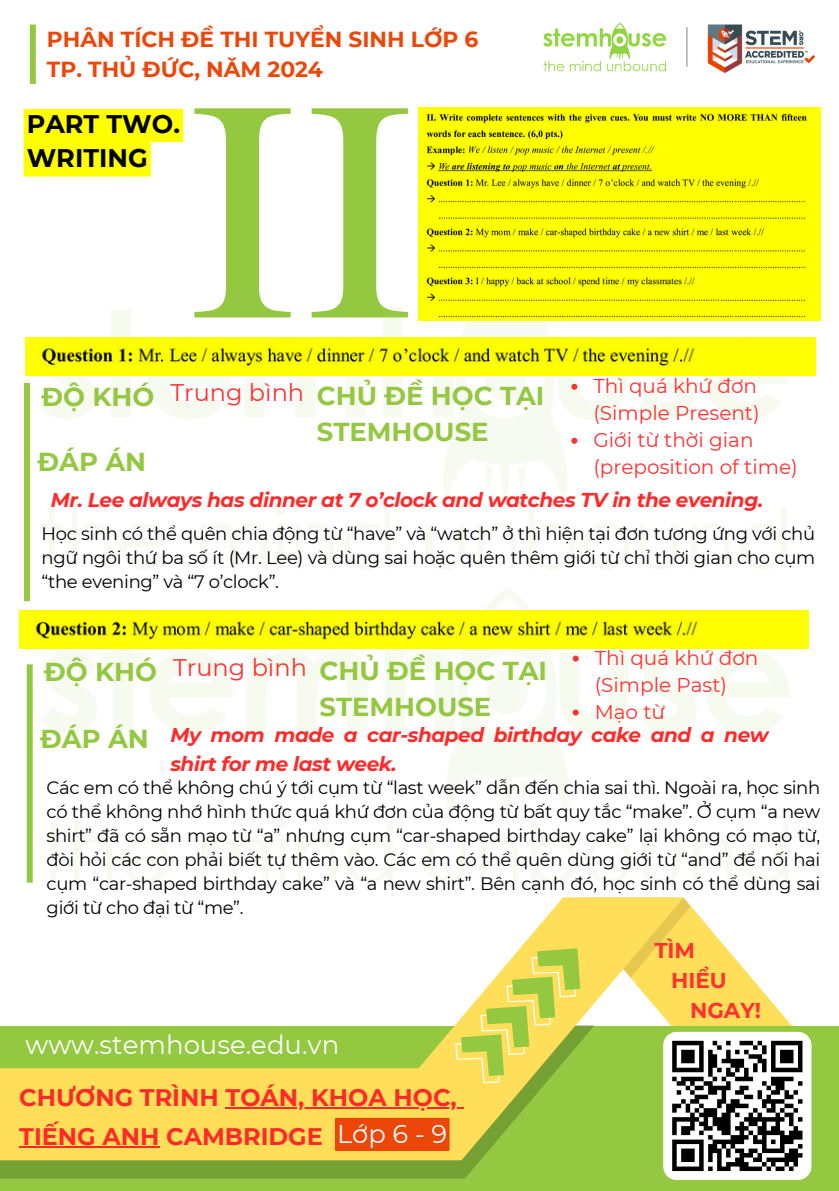
<style>
.page{position:relative;width:839px;height:1191px;background:#fff}
.page>*{position:absolute;margin:0;border:0;box-sizing:border-box;transform-origin:0 0}
.t1{font:304.4px "Times NRMT Pro";color:#93c840}
.t2{font:26px "Montserrat";color:#fff}
.t3{font:700 25.8px/36px "Montserrat";color:#93c840}
.t4{font:25.8px "Montserrat";color:#fff}
.t5{font:700 25.4px/34.4px "Montserrat";color:#000}
.t6{font:700 24px "Montserrat";color:#ff2929}
.t7{font:24px "Montserrat";color:#ff3131}
.t8{font:700 21.8px/30.4px "Montserrat";color:#ec4608}
.t9{font:700 21.4px "Montserrat";color:#ff3131}
.t10{font:italic 700 20px/28.4px "Montserrat";letter-spacing:-.02em;color:#ff2929}
.t11{font:20px/27px "Montserrat";color:#ff3131}
.t12{font:18px/24px "Montserrat";letter-spacing:-.02em;color:#000;text-align:justify}
</style>
<div class="page">
<img style="left:543px;top:22px;width:271px;height:51px">
<div style="left:30px;top:25px;width:6px;height:59px;background:#93c840"></div>
<div style="left:0;top:1026px;width:838px;height:165px;background:#93c840"></div>
<svg style="left:0;top:1160px;width:335px;height:19px;background:#78a233"></svg>
<div style="left:0;top:1068px;width:335px;height:92px;background:#ffde59"></div>
<img style="left:24px;top:237px;width:797px;height:314px">
<img style="left:19px;top:551px;width:790px;height:347px">
<div style="left:24px;top:383px;width:6px;height:218px;background:#93c840"></div>
<div style="left:27px;top:664px;width:6px;height:219px;background:#93c840"></div>
<img style="left:418px;top:108px;width:402px;height:213px">
<hr style="left:225px;top:1107px;width:232px;height:2px;background:#ff2929">
<hr style="left:19px;top:1146px;width:140px;height:2px;background:#ff2929">
<svg style="left:335px;top:898px;width:476px;height:282px"></svg>
<svg style="left:24px;top:109px;width:159px;height:67px;background:#ffff1a"></svg>
<svg style="left:571px;top:384px;width:6px;height:6px"></svg>
<svg style="left:571px;top:438px;width:6px;height:6px"></svg>
<svg style="left:572px;top:656px;width:6px;height:6px"></svg>
<svg style="left:572px;top:710px;width:6px;height:6px"></svg>
<img style="left:26px;top:338px;width:789px;height:37px">
<img style="left:19px;top:611px;width:789px;height:37px">
<p class="t8" style="left:47px;top:24px;width:433px">PHÂN TÍCH ĐỀ THI TUYỂN SINH LỚP 6<br>TP. THỦ ĐỨC, NĂM 2024</p>
<p class="t5" style="left:27px;top:107px;width:155px">PART TWO.<br>WRITING</p>
<h4 class="t1" style="left:184px;top:99px;width:236px">II</h4>
<h5 class="t3" style="left:42px;top:379px;width:114px">ĐỘ KHÓ</h5>
<p class="t7" style="left:170px;top:377px;width:135px">Trung bình</p>
<p class="t3" style="left:317px;top:377px;width:229px">CHỦ ĐỀ HỌC TẠI<br>STEMHOUSE</p>
<p class="t11" style="left:593px;top:372px;width:168px">Thì quá khứ đơn (Simple Present)</p>
<p class="t11" style="left:593px;top:426px;width:206px">Giới từ thời gian (preposition of time)</p>
<p class="t10" style="left:51px;top:486px;width:714px">Mr. Lee always has dinner at 7 o’clock and watches TV in the evening.</p>
<h3 class="t3" style="left:38px;top:444px;width:110px">ĐÁP ÁN</h3>
<h2 class="t12" style="left:42px;top:522px;width:775px">Học sinh có thể quên chia động từ “have” và “watch” ở thì hiện tại đơn tương ứng với chủ ngữ ngôi thứ ba số ít (Mr. Lee) và dùng sai hoặc quên thêm giới từ chỉ thời gian cho cụm “the evening” và “7 o’clock”.</h2>
<h2 class="t3" style="left:44px;top:654px;width:114px">ĐỘ KHÓ</h2>
<h2 class="t7" style="left:173px;top:653px;width:135px">Trung bình</h2>
<h2 class="t3" style="left:319px;top:653px;width:229px">CHỦ ĐỀ HỌC TẠI<br>STEMHOUSE</h2>
<h5 class="t11" style="left:594px;top:644px;width:165px">Thì quá khứ đơn (Simple Past)</h5>
<p class="t11" style="left:594px;top:698px;width:72px">Mạo từ</p>
<p class="t10" style="left:170px;top:721px;width:600px">My mom made a car-shaped birthday cake and a new shirt for me last week.</p>
<p class="t3" style="left:40px;top:721px;width:110px">ĐÁP ÁN</p>
<h3 class="t12" style="left:47px;top:776px;width:775px">Các em có thể không chú ý tới cụm từ “last week” dẫn đến chia sai thì. Ngoài ra, học sinh có thể không nhớ hình thức quá khứ đơn của động từ bất quy tắc “make”. Ở cụm “a new shirt” đã có sẵn mạo từ “a” nhưng cụm “car-shaped birthday cake” lại không có mạo từ, đòi hỏi các con phải biết tự thêm vào. Các em có thể quên dùng giới từ “and” để nối hai cụm “car-shaped birthday cake” và “a new shirt”. Bên cạnh đó, học sinh có thể dùng sai giới từ cho đại từ “me”.</h3>
<h3 class="t9" style="left:654px;top:938px;width:42px">TÌM</h3>
<h2 class="t9" style="left:671px;top:967px;width:57px">HIỂU</h2>
<p class="t2" style="left:26px;top:1028px;width:315px">www.stemhouse.edu.vn</p>
<h2 class="t6" style="left:19px;top:1082px;width:439px">CHƯƠNG TRÌNH TOÁN, KHOA HỌC,</h2>
<p class="t6" style="left:19px;top:1121px;width:305px">TIẾNG ANH CAMBRIDGE</p>
<p class="t4" style="left:337px;top:1118px;width:112px">Lớp6-9</p>
<h2 class="t9" style="left:690px;top:997px;width:72px">NGAY!</h2>
</div>
